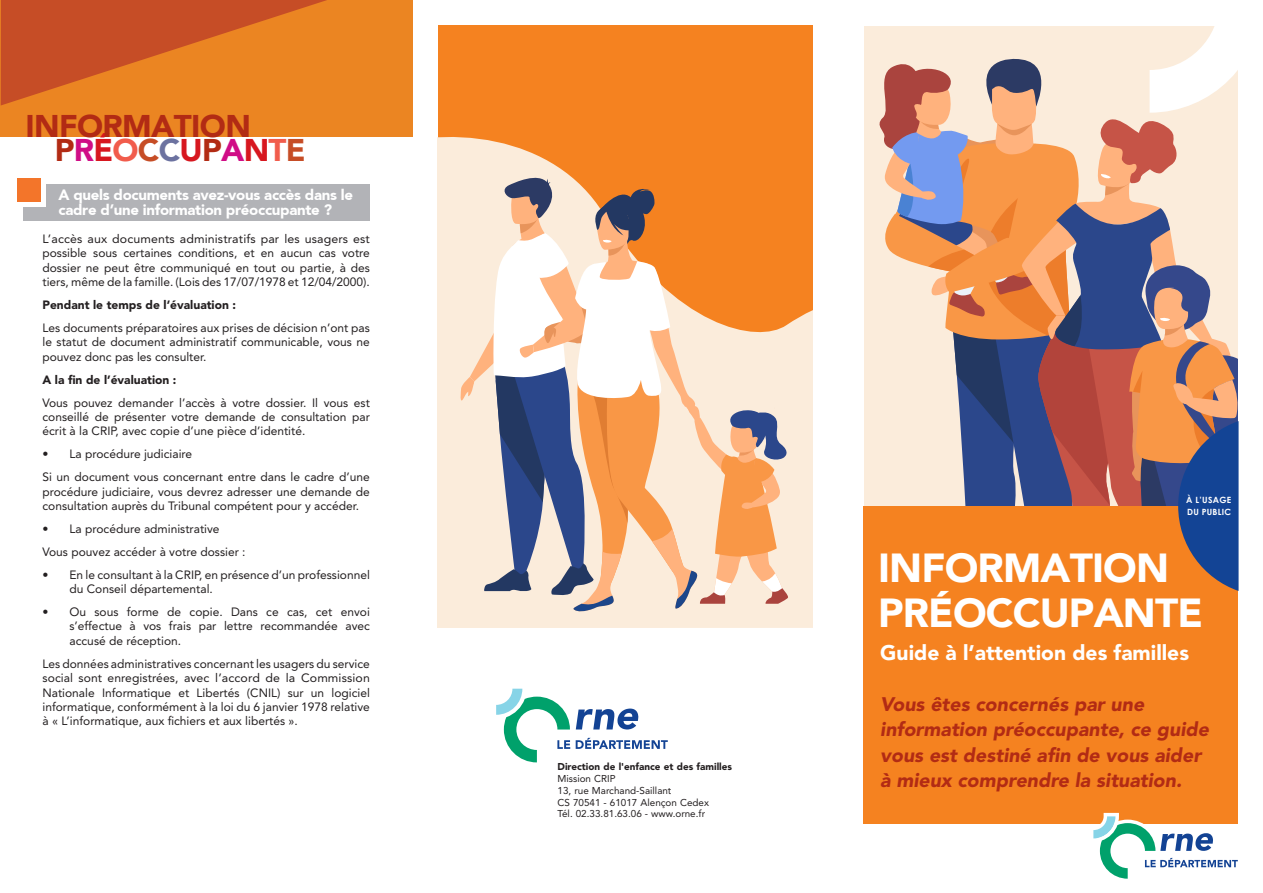
<style>
.page{position:relative;width:1263px;height:893px;background:#fff}
.page>*{position:absolute;margin:0;border:0;box-sizing:border-box;transform-origin:0 0}
.t1{font:900 40.5px/45px "Avenir";letter-spacing:-.02em;color:#fff}
.t2{font:900 31.35px "Avenir";letter-spacing:-.025em;color:#d7171f}
.t3{font:900 31.35px "Avenir";letter-spacing:-.02em;color:#b22b14}
.t4{font:900 21px "Avenir LT Std";color:#fff}
.t5{font:italic 900 19.5px/25.5px "Avenir LT Std";color:#b22b14}
.t6{font:900 15px/15px "Avenir";letter-spacing:-.02em;color:#fff}
.courant{font:12px/14.4px "Avenir LT Std";color:#231f20;text-align:justify}
.courant-2{font:900 12px "Avenir LT Std";color:#231f20}
.Direction_-_service{font:9.9px/11.9px "Avenir LT Std";color:#231f20}
.Direction_-_service-2{font:900 9.9px/11.9px "Avenir LT Std";color:#231f20}
.t7{font:700 8.55px "Century Gothic";letter-spacing:.03em;color:#fff}
.s1{color:#b22b14}
.s2{color:#d00d86}
.s3{color:#f15c4c}
.s4{color:#c64d26}
.s5{color:#6c72a0}
.s6{font-weight:400}
</style>
<div class="page">
<div style="left:864px;top:26px;width:373px;height:479px;background:#fbecdb"></div>
<div style="left:863px;top:506px;width:375px;height:387px;background:#f58220"></div>
<div style="left:438px;top:25px;width:374px;height:602px;background:#f58220"></div>
<svg style="left:438px;top:137px;width:374px;height:490px;fill:#fbecdb"></svg>
<svg style="left:460px;top:171px;width:330px;height:442px"></svg>
<div style="left:838px;top:825px;width:425px;height:68px;background:#fff"></div>
<svg style="left:1090px;top:813px;width:148px;height:66px"></svg>
<div style="left:0;top:0;width:412px;height:137px;background:#eb8522"></div>
<svg style="left:1px;top:0;width:326px;height:106px"></svg>
<svg style="left:874px;top:26px;width:365px;height:565px"></svg>
<svg style="left:576px;top:738px;width:92px;height:11px"></svg>
<svg style="left:576px;top:709px;width:62px;height:20px"></svg>
<svg style="left:496px;top:689px;width:74px;height:73px"></svg>
<div style="left:23px;top:185px;width:347px;height:36px;background:#b2b3b7"></div>
<div style="left:13px;top:175px;width:32px;height:32px;background:#fff"></div>
<div style="left:17px;top:178px;width:24px;height:24px;background:#f3752a"></div>
<p class="t3" style="left:26px;top:108px;width:227px">INFORMATION</p>
<p class="t2" style="left:55px;top:131px;width:252px"><span class="s1">P</span><span class="s2">R</span>É<span class="s3">O</span><span class="s4">C</span><span class="s5">C</span>U<span class="s1">P</span><span class="s2">A</span>N<span class="s3">T</span><span class="s4">E</span></p>
<p class="t6" style="left:58px;top:188px;width:296px">A quels documents avez-vous accès dans le cadre d’une information préoccupante ?</p>
<p class="courant" style="left:43px;top:232px;width:329px">L’accès aux documents administratifs par les usagers est possible sous certaines conditions, et en aucun cas votre dossier ne peut être communiqué en tout ou partie, à des tiers, même de la famille. (Lois des 17/07/1978 et 12/04/2000).</p>
<p class="courant-2" style="left:43px;top:298px;width:195px">Pendant le temps de l’évaluation :</p>
<p class="courant" style="left:43px;top:321px;width:329px">Les documents préparatoires aux prises de décision n’ont pas le statut de document administratif communicable, vous ne pouvez donc pas les consulter.</p>
<p class="courant-2" style="left:43px;top:372px;width:136px">A la fin de l’évaluation :</p>
<p class="courant" style="left:43px;top:395px;width:329px">Vous pouvez demander l’accès à votre dossier. Il vous est conseillé de présenter votre demande de consultation par écrit à la CRIP, avec copie d’une pièce d’identité.</p>
<p class="courant" style="left:43px;top:447px;width:151px">• La procédure judiciaire</p>
<p class="courant" style="left:43px;top:470px;width:329px">Si un document vous concernant entre dans le cadre d’une procédure judiciaire, vous devrez adresser une demande de consultation auprès du Tribunal compétent pour y accéder.</p>
<p class="courant" style="left:43px;top:522px;width:179px">• La procédure administrative</p>
<p class="courant" style="left:43px;top:544px;width:205px">Vous pouvez accéder à votre dossier :</p>
<p class="courant" style="left:70px;top:567px;width:302px;text-indent:-27px">• En le consultant à la CRIP, en présence d’un professionnel du Conseil départemental.</p>
<p class="courant" style="left:70px;top:605px;width:302px;text-indent:-27px">• Ou sous forme de copie. Dans ce cas, cet envoi s’effectue à vos frais par lettre recommandée avec accusé de réception.</p>
<p class="courant" style="left:43px;top:656px;width:329px">Les données administratives concernant les usagers du service social sont enregistrées, avec l’accord de la Commission Nationale Informatique et Libertés (CNIL) sur un logiciel informatique, conformément à la loi du 6 janvier 1978 relative à « L’informatique, aux fichiers et aux libertés ».</p>
<p class="Direction_-_service-2" style="left:557px;top:760px;width:176px">Direction de l'enfance et des familles<br><span class="s6">Mission CRIP</span></p>
<p class="Direction_-_service" style="left:557px;top:784px;width:153px">13, rue Marchand-Saillant<br>CS 70541 - 61017 Alençon Cedex</p>
<p class="Direction_-_service" style="left:557px;top:808px;width:149px">Tél. 02.33.81.63.06 - www.orne.fr</p>
<p class="t7" style="left:1186px;top:493px;width:46px">À L’USAGE</p>
<p class="t7" style="left:1187px;top:506px;width:46px">DU PUBLIC</p>
<p class="t1" style="left:878px;top:545px;width:326px">INFORMATION<br>PRÉOCCUPANTE</p>
<p class="t4" style="left:880px;top:640px;width:310px">Guide à l’attention des familles</p>
<p class="t5" style="left:880px;top:691px;width:330px">Vous êtes concernés par une information préoccupante, ce guide vous est destiné afin de vous aider à mieux comprendre la situation.</p>
</div>
